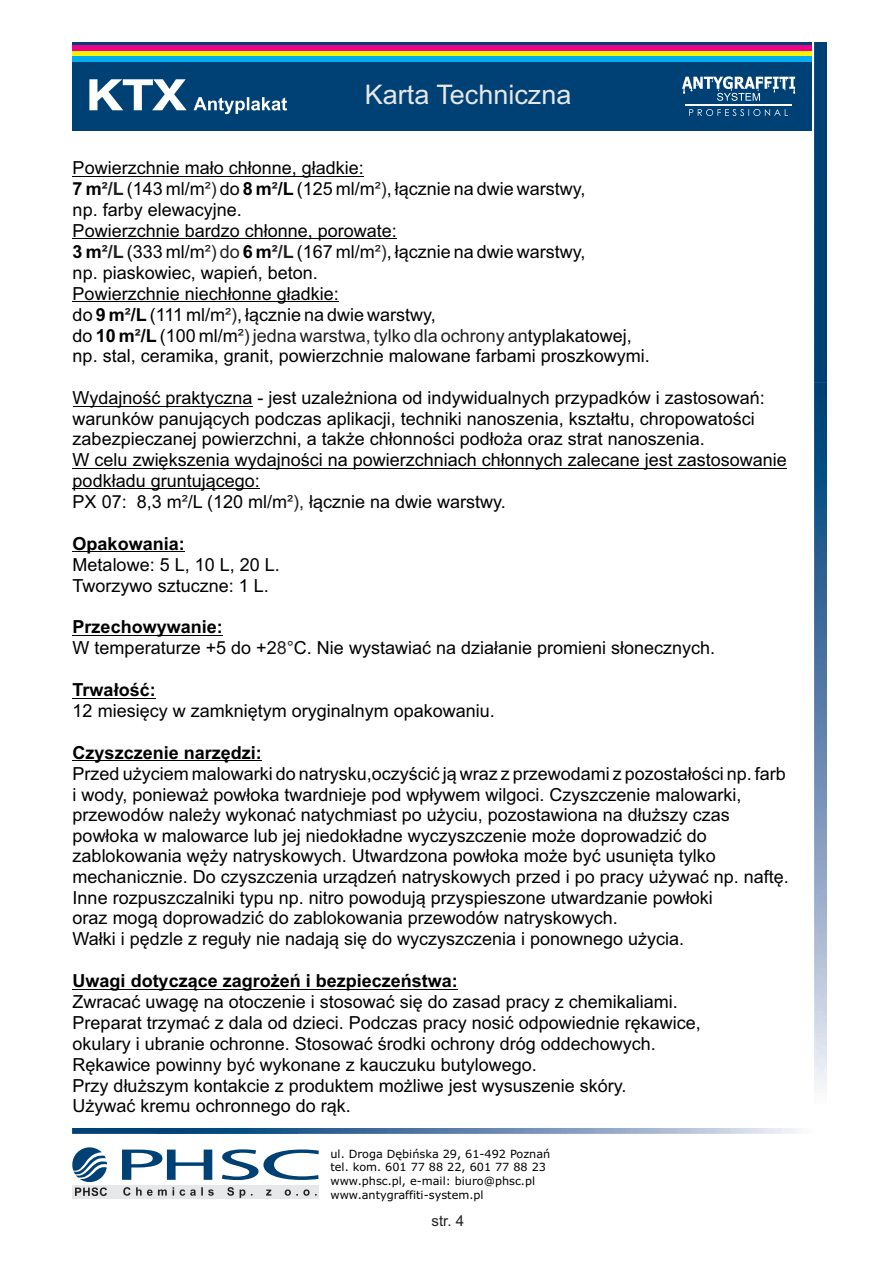
<style>
.page{position:relative;width:893px;height:1263px;background:#fff}
.page>*{position:absolute;margin:0;border:0;box-sizing:border-box;transform-origin:0 0}
.t1{font:27px "Arial";color:#e6e7e9}
.t2{font:18px/20.9px "Arial";color:#000}
.t3{font:700 18px "Arial";color:#000}
.t4{font:15px "Arial";color:#231f20}
.t5{font:11.25px/13.6px "Verdana";color:#000}
.s1{font-weight:700}
.s2{font-weight:700;color:#231f20}
.s3{color:#231f20}
</style>
<div class="page">
<img style="left:814px;top:43px;width:13px;height:1046px">
<img style="left:72px;top:1128px;width:726px;height:6px">
<div style="left:72px;top:43px;width:740px;height:88px;background:#004175"></div>
<div style="left:72px;top:46px;width:740px;height:5px;background:#ed028c"></div>
<div style="left:72px;top:51px;width:740px;height:5px;background:#fff101"></div>
<div style="left:72px;top:56px;width:740px;height:5px;background:#00aeef"></div>
<svg style="left:89px;top:79px;width:98px;height:31px"></svg>
<svg style="left:194px;top:97px;width:93px;height:17px"></svg>
<svg style="left:689px;top:109px;width:99px;height:7px"></svg>
<hr style="left:685px;top:104px;width:107px;height:2px;background:#fff">
<svg style="left:682px;top:76px;width:113px;height:25px"></svg>
<svg style="left:122px;top:1149px;width:197px;height:31px"></svg>
<div style="left:72px;top:1185px;width:247px;height:13px;background:#e6e7e9"></div>
<svg style="left:123px;top:1187px;width:194px;height:11px"></svg>
<svg style="left:72px;top:1147px;width:35px;height:49px"></svg>
<hr style="left:73px;top:176px;width:291px;height:1px;background:#000">
<hr style="left:73px;top:238px;width:324px;height:1px;background:#000">
<hr style="left:73px;top:301px;width:266px;height:1px;background:#000">
<hr style="left:73px;top:406px;width:180px;height:1px;background:#000">
<hr style="left:73px;top:468px;width:714px;height:1px;background:#000">
<hr style="left:73px;top:488px;width:187px;height:1px;background:#000">
<hr style="left:73px;top:551px;width:112px;height:1px;background:#000">
<hr style="left:73px;top:635px;width:150px;height:1px;background:#000">
<hr style="left:73px;top:698px;width:83px;height:1px;background:#000">
<hr style="left:73px;top:760px;width:189px;height:1px;background:#000">
<hr style="left:73px;top:989px;width:385px;height:1px;background:#000">
<h1 class="t1" style="left:365px;top:85px;width:208px">Karta Techniczna</h1>
<p class="t2" style="left:73px;top:159px;width:579px">Powierzchnie mało chłonne, gładkie:<br><span class="s1">7 m</span><span class="s2">²/L</span> (143 ml/m<span class="s3">²)</span> do <span class="s1">8 m</span><span class="s2">²</span><span class="s1">/L</span> (125 ml/m<span class="s3">²)</span>, łącznie na dwie warstwy,<br>np. farby elewacyjne.<br>Powierzchnie bardzo chłonne, porowate:<br><span class="s1">3 m</span><span class="s2">²/L</span> (333 ml/m<span class="s3">²) do</span> <span class="s1">6 m</span><span class="s2">²/L</span> (167 ml/m<span class="s3">²)</span>, łącznie na dwie warstwy,<br>np. piaskowiec, wapień, beton.<br>Powierzchnie niechłonne gładkie:<br>do <span class="s1">9 m</span><span class="s2">²</span><span class="s1">/L</span> (111 ml/m<span class="s3">²)</span>, łącznie na dwie warstwy,<br>do <span class="s1">10 m</span><span class="s2">²</span><span class="s1">/L</span> (100 ml/m<span class="s3">²) jedna warstwa, tylko dla ochrony an</span>typlakatowej, np. stal, ceramika, granit, powierzchnie malowane farbami proszkowymi.</p>
<p class="t2" style="left:73px;top:389px;width:716px">Wydajność praktyczna - jest uzależniona od indywidualnych przypadków i zastosowań: warunków panujących podczas aplikacji, techniki nanoszenia, kształtu, chropowatości zabezpieczanej powierzchni, a także chłonności podłoża oraz strat nanoszenia.<br>W celu zwiększenia wydajności na powierzchniach chłonnych zalecane jest zastosowanie podkładu gruntującego:<br>PX 07: 8,3 m<span class="s3">²</span>/L (120 ml/m<span class="s3">²),</span> łącznie na dwie warstwy.</p>
<p class="t3" style="left:73px;top:536px;width:114px">Opakowania:</p>
<p class="t2" style="left:73px;top:555px;width:209px">Metalowe: 5 L, 10 L, 20 L.<br>Tworzywo sztuczne: 1 L.</p>
<p class="t2" style="left:73px;top:618px;width:644px"><span class="s1">Przechowywanie:<br></span>W temperaturze +5 do +2<span class="s3">8°</span>C. Nie wystawiać na działanie promieni słonecznych.</p>
<p class="t3" style="left:73px;top:683px;width:85px">Trwałość:</p>
<p class="t2" style="left:73px;top:702px;width:424px">12 miesięcy w zamkniętym oryginalnym opakowaniu.</p>
<p class="t3" style="left:73px;top:746px;width:191px">Czyszczenie narzędzi:</p>
<p class="t2" style="left:73px;top:765px;width:718px">Przed użyciem malowarki do natrysku,oczyścić ją wraz z przewodami z pozostałości np. farb i wody, ponieważ powłoka twardnieje pod wpływem wilgoci. Czyszczenie malowarki, przewodów należy wykonać natychmiast po użyciu, pozostawiona na dłuższy czas powłoka w malowarce lub jej niedokładne wyczyszczenie może doprowadzić do zablokowania węży natryskowych. Utwardzona powłoka może być usunięta tylko mechanicznie. Do czyszczenia urządzeń natryskowych przed i po pracy używać np. naftę.<br>Inne rozpuszczalniki typu np. nitro powodują przyspieszone utwardzanie powłoki<br>oraz mogą doprowadzić do zablokowania przewodów natryskowych.<br>Wałki i pędzle z reguły nie nadają się do wyczyszczenia i ponownego użycia.</p>
<p class="t3" style="left:73px;top:974px;width:387px">Uwagi dotyczące zagrożeń i bezpieczeństwa:</p>
<p class="t2" style="left:73px;top:993px;width:630px">Zwracać uwagę na otoczenie i stosować się do zasad pracy z chemikaliami.<br>Preparat trzymać z dala od dzieci. Podczas pracy nosić odpowiednie rękawice, okulary i ubranie ochronne. Stosować środki ochrony dróg oddechowych.<br>Rękawice powinny być wykonane z kauczuku butylowego.<br>Przy dłuższym kontakcie z produktem możliwe jest wysuszenie skóry.<br>Używać kremu ochronnego do rąk.</p>
<p class="t5" style="left:330px;top:1148px;width:221px">ul. Droga Dębińska 29, 61-492 Poznań tel. kom. 601 77 88 22, 601 77 88 23 www.phsc.pl, e-mail: biuro@phsc.pl www.antygraffiti-system.pl</p>
<p class="t4" style="left:432px;top:1215px;width:34px">str. 4</p>
</div>
